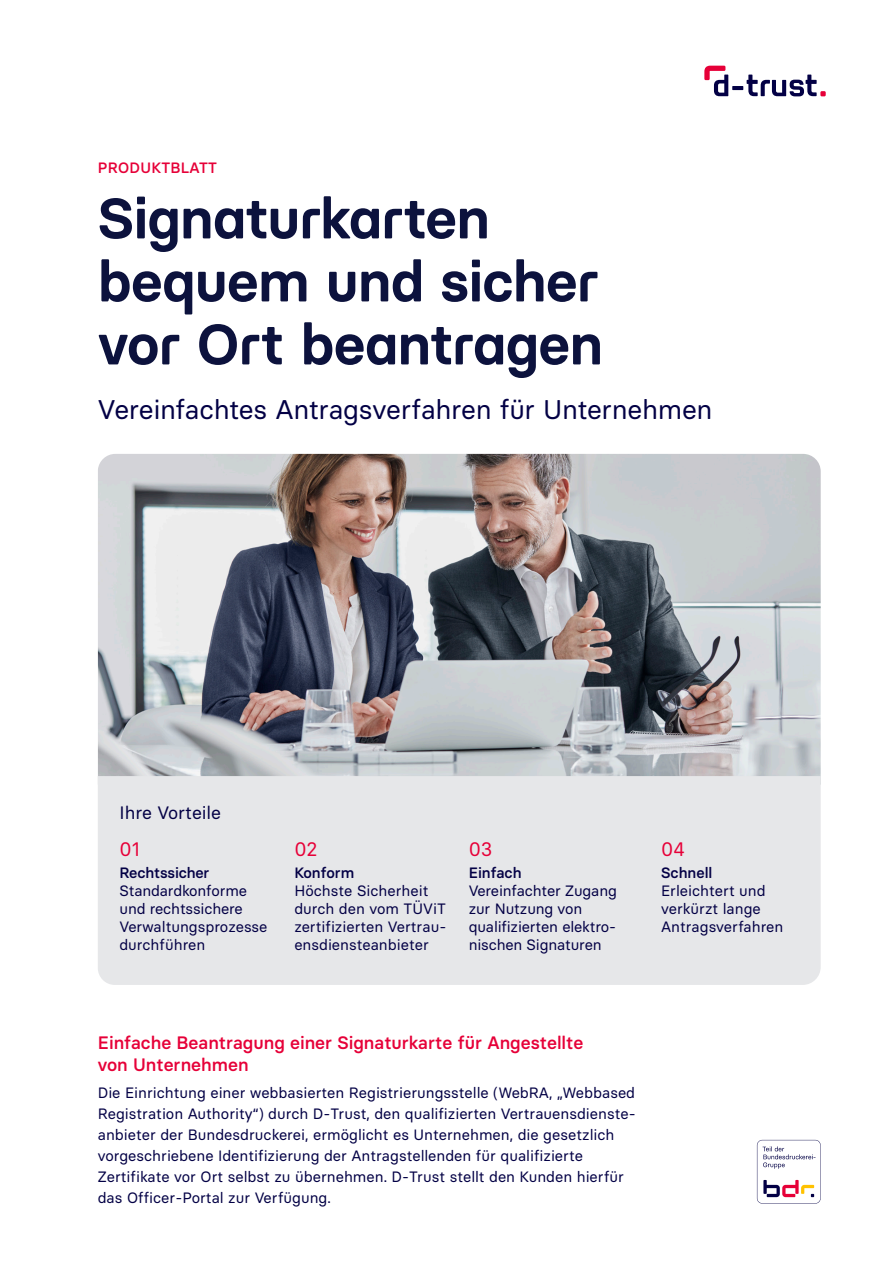
<style>
.page{position:relative;width:893px;height:1263px;background:#fff}
.page>*{position:absolute;margin:0;border:0;box-sizing:border-box;transform-origin:0 0}
.Titel{font:600 57px/63px "bdr Headline";letter-spacing:-.01em;color:#0c123d}
.Headline___18_pt___regular_dunkelblau{font:27px "bdr Text";letter-spacing:-.015em;color:#030045}
.Vorteile___Zahl{font:19.5px "bdr Text";color:#e60038}
.Headline___12_pt___medium_rot{font:500 18px/22.5px "bdr Text";color:#e60038}
.Vorteile___Headline{font:18px "bdr Text";color:#030045}
.Fließtext___groß{font:15px/21px "bdr Text";color:#030045}
.Vorteile___Fließtext{font:15px/18px "bdr Text";color:#030045}
.Vorteile___Fließtext___bold{font:500 15px "bdr Text";color:#030045}
.Dachzeile{font:500 15px "bdr Text";letter-spacing:.02em;color:#e60038}
</style>
<div class="page">
<img style="left:98px;top:454px;width:723px;height:322px">
<div style="left:98px;top:776px;width:723px;height:209px;background:#e6e7e9"></div>
<svg style="left:757px;top:1140px;width:64px;height:64px"></svg>
<svg style="left:704px;top:66px;width:122px;height:30px"></svg>
<p class="Dachzeile" style="left:98px;top:158px;width:121px">PRODUKTBLATT</p>
<p class="Titel" style="left:98px;top:186px;width:506px">Signaturkarten bequem und sicher vor Ort beantragen</p>
<p class="Headline___18_pt___regular_dunkelblau" style="left:98px;top:393px;width:616px">Vereinfachtes Antragsverfahren für Unternehmen</p>
<p class="Vorteile___Headline" style="left:119px;top:801px;width:103px">Ihre Vorteile</p>
<p class="Vorteile___Zahl" style="left:119px;top:837px;width:22px">01</p>
<p class="Vorteile___Fließtext___bold" style="left:119px;top:864px;width:92px">Rechtssicher</p>
<p class="Vorteile___Fließtext" style="left:119px;top:882px;width:150px">Standardkonforme und rechtssichere<br>Verwaltungsprozesse durchführen</p>
<p class="Vorteile___Zahl" style="left:294px;top:837px;width:25px">02</p>
<p class="Vorteile___Fließtext___bold" style="left:294px;top:864px;width:61px">Konform</p>
<p class="Vorteile___Fließtext" style="left:294px;top:882px;width:153px">Höchste Sicherheit durch den vom TÜViT zertifizierten Vertrau&shy;ensdiensteanbieter</p>
<p class="Vorteile___Zahl" style="left:469px;top:837px;width:25px">03</p>
<p class="Vorteile___Fließtext___bold" style="left:469px;top:864px;width:54px">Einfach</p>
<p class="Vorteile___Fließtext" style="left:469px;top:882px;width:150px">Vereinfachter Zugang zur Nutzung von qualifizierten elektro&shy;nischen Signaturen</p>
<p class="Vorteile___Zahl" style="left:661px;top:837px;width:25px">04</p>
<p class="Vorteile___Fließtext___bold" style="left:661px;top:864px;width:53px">Schnell</p>
<p class="Vorteile___Fließtext" style="left:661px;top:882px;width:124px">Erleichtert und verkürzt lange<br>Antragsverfahren</p>
<p class="Headline___12_pt___medium_rot" style="left:98px;top:1031px;width:487px">Einfache Beantragung einer Signaturkarte für Angestellte von Unternehmen</p>
<p class="Fließtext___groß" style="left:98px;top:1082px;width:539px">Die Einrichtung einer webbasierten Registrierungsstelle (WebRA, „Webbased Registration Authority“) durch D-Trust, den qualifizierten Vertrauensdienste&shy;anbieter der Bundesdruckerei, ermöglicht es Unternehmen, die gesetzlich vorgeschriebene Identifizierung der Antragstellenden für qualifizierte Zertifikate vor Ort selbst zu übernehmen. D-Trust stellt den Kunden hierfür das Officer-Portal zur Verfügung.</p>
</div>
